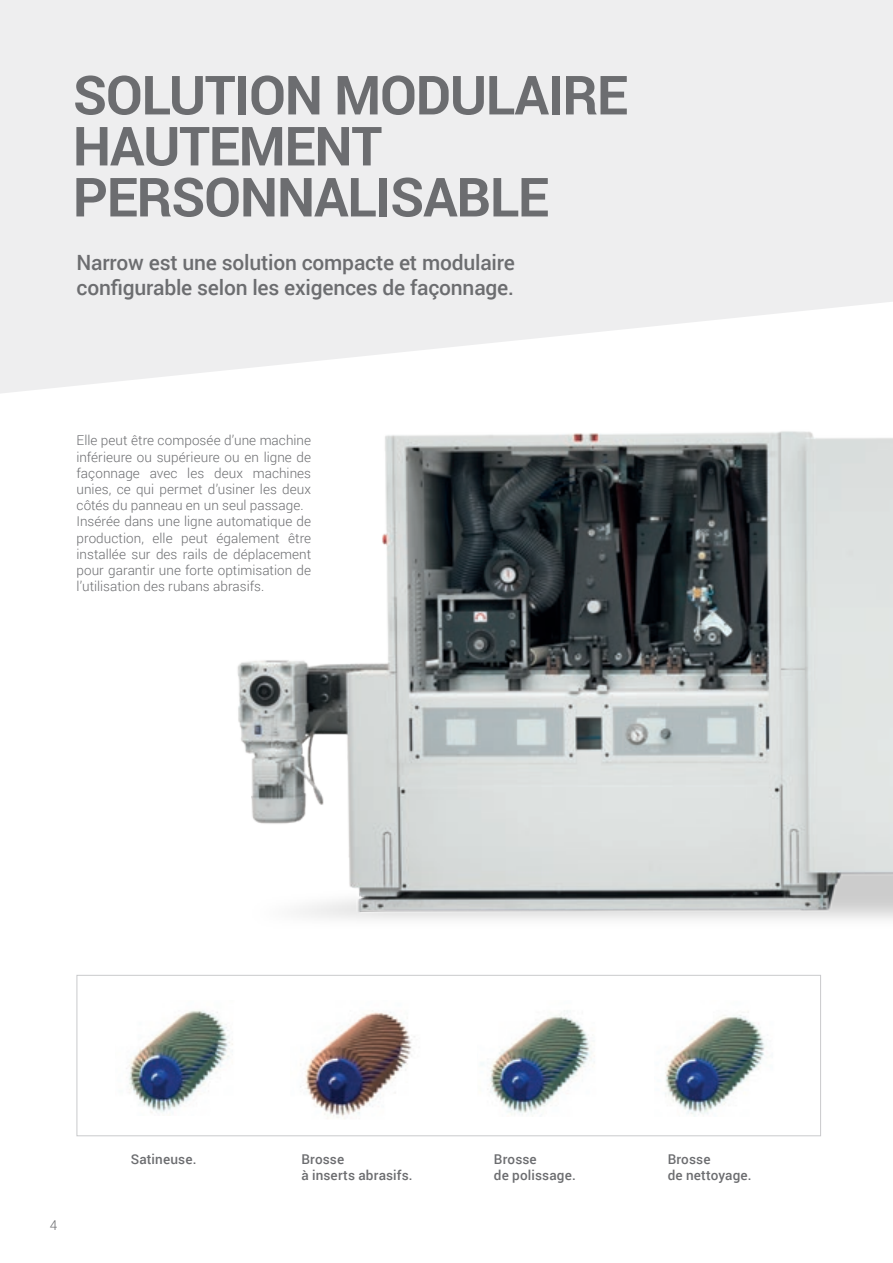
<style>
.page{position:relative;width:893px;height:1263px;background:#fff}
.page>*{position:absolute;margin:0;border:0;box-sizing:border-box;transform-origin:0 0}
._1_TITOLO_GRIGIO{font:700 54px/51px "Roboto";letter-spacing:-.02em;color:#6c6d70}
.t1{font:500 21px/25.2px "Roboto";letter-spacing:-.01em;color:#6c6d70}
.t2{font:300 13.5px/16.2px "Roboto";letter-spacing:.005em;color:#6c6d70;text-align:justify}
.t3{font:500 13.5px/16.2px "Roboto";letter-spacing:.01em;color:#6c6d70}
</style>
<div class="page">
<svg style="left:0;top:0;width:893px;height:393px;background:#efeff0"></svg>
<img style="left:237px;top:431px;width:656px;height:489px">
<div style="left:77px;top:975px;width:744px;height:161px;border:1px solid #c9cacc"></div>
<img style="left:126px;top:1010px;width:107px;height:103px">
<img style="left:300px;top:1010px;width:115px;height:109px">
<img style="left:481px;top:1010px;width:114px;height:105px">
<img style="left:665px;top:1012px;width:100px;height:104px">
<p class="_1_TITOLO_GRIGIO" style="left:73px;top:68px;width:557px">SOLUTION MODULAIRE<br>HAUTEMENT<br>PERSONNALISABLE</p>
<p class="t1" style="left:77px;top:249px;width:440px">Narrow est une solution compacte et modulaire configurable selon les exigences de façonnage.</p>
<p class="t2" style="left:77px;top:432px;width:236px">Elle peut être composée d’une machine inférieure ou supérieure ou en ligne de façonnage avec les deux machines unies, ce qui permet d’usiner les deux côtés du panneau en un seul passage.</p>
<p class="t2" style="left:77px;top:513px;width:236px">Insérée dans une ligne automatique de production, elle peut également être installée sur des rails de déplacement pour garantir une forte optimisation de l’utilisation des rubans abrasifs.</p>
<p class="t2" style="left:50px;top:1216px;width:9px">4</p>
<p class="t3" style="left:131px;top:1151px;width:67px">Satineuse.</p>
<p class="t3" style="left:301px;top:1151px;width:113px">Brosse<br>à inserts abrasifs.</p>
<p class="t3" style="left:494px;top:1151px;width:83px">Brosse<br>de polissage.</p>
<p class="t3" style="left:668px;top:1151px;width:85px">Brosse<br>de nettoyage.</p>
</div>
